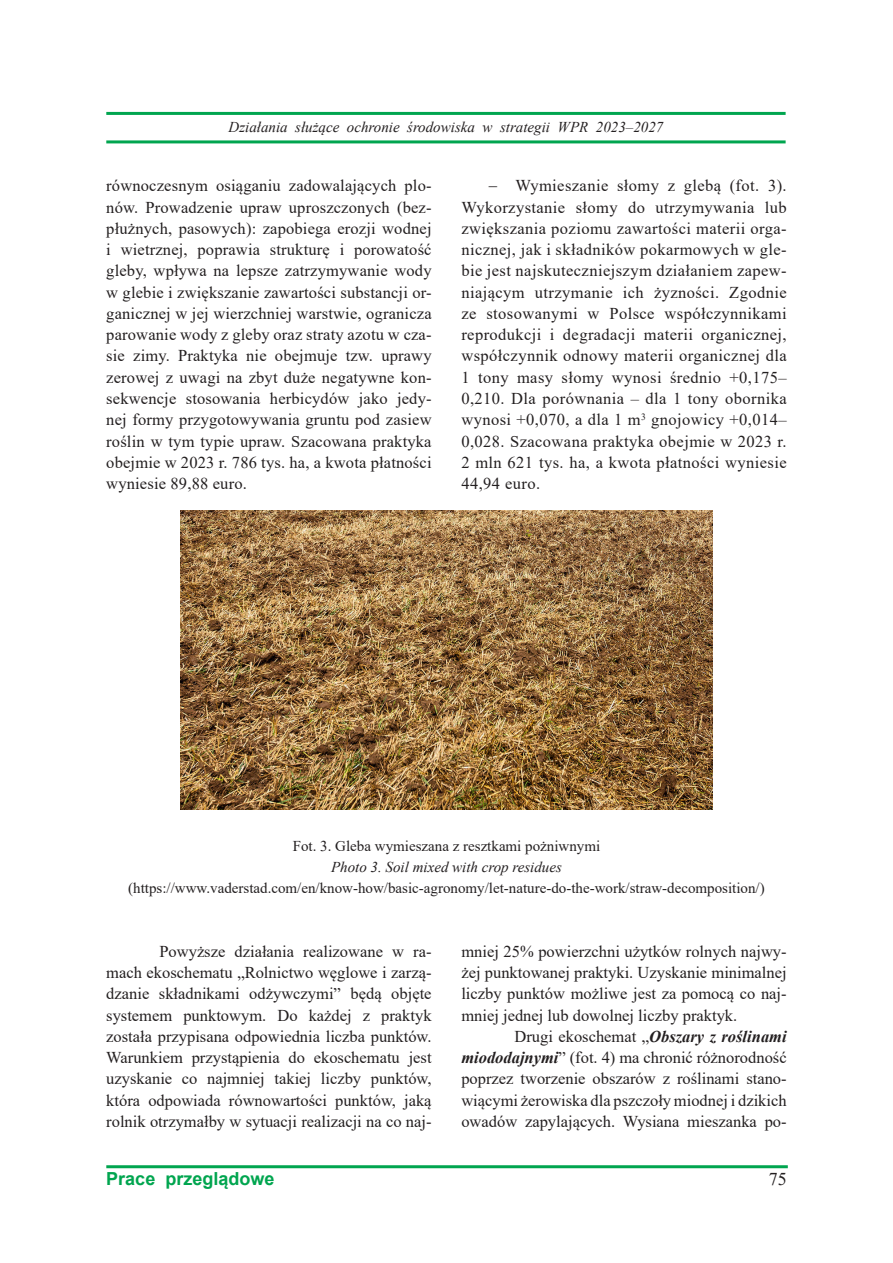
<style>
.page{position:relative;width:893px;height:1263px;background:#fff}
.page>*{position:absolute;margin:0;border:0;box-sizing:border-box;transform-origin:0 0}
.t1{font:700 18px "Arial";color:#00a54f}
.t2{font:18px "Times New Roman";color:#231f20}
.t3{font:16.5px/21.3px "Times New Roman";color:#231f20;text-align:justify}
.t4{font:15px "Times New Roman";color:#231f20}
.t5{font:italic 15px "Times New Roman";color:#231f20}
.s1{font-weight:700;font-style:italic}
</style>
<div class="page">
<hr style="left:106px;top:112px;width:680px;height:3px;background:#00a54f">
<hr style="left:106px;top:140px;width:680px;height:3px;background:#00a54f">
<hr style="left:106px;top:1165px;width:682px;height:3px;background:#00a54f">
<img style="left:181px;top:510px;width:531px;height:299px">
<p class="t5" style="left:229px;top:117px;width:436px">Działania służące ochronie środowiska w strategii WPR 2023–2027</p>
<p class="t3" style="left:106px;top:175px;width:327px">równoczesnym osiąganiu zadowalających plo&shy;nów. Prowadzenie upraw uproszczonych (bez&shy;płużnych, pasowych): zapobiega erozji wodnej i wietrznej, poprawia strukturę i porowatość gleby, wpływa na lepsze zatrzymywanie wody w glebie i zwiększanie zawartości substancji or&shy;ganicznej w jej wierzchniej warstwie, ogranicza parowanie wody z gleby oraz straty azotu w cza&shy;sie zimy. Praktyka nie obejmuje tzw. uprawy zerowej z uwagi na zbyt duże negatywne kon&shy;sekwencje stosowania herbicydów jako jedy&shy;nej formy przygotowywania gruntu pod zasiew roślin w tym typie upraw. Szacowana praktyka obejmie w 2023 r. 786 tys. ha, a kwota płatności wyniesie 89,88 euro.</p>
<p class="t3" style="left:461px;top:175px;width:327px;text-indent:27px">− Wymieszanie słomy z glebą (fot. 3).<br>Wykorzystanie słomy do utrzymywania lub zwiększania poziomu zawartości materii orga&shy;nicznej, jak i składników pokarmowych w gle&shy;bie jest najskuteczniejszym działaniem zapew&shy;niającym utrzymanie ich żyzności. Zgodnie ze stosowanymi w Polsce współczynnikami reprodukcji i degradacji materii organicznej, współczynnik odnowy materii organicznej dla 1 tony masy słomy wynosi średnio +0,175– 0,210. Dla porównania – dla 1 tony obornika wynosi +0,070, a dla 1 m<sup>3</sup> gnojowicy +0,014– 0,028. Szacowana praktyka obejmie w 2023 r.<br>2 mln 621 tys. ha, a kwota płatności wyniesie 44,94 euro.</p>
<p class="t4" style="left:293px;top:835px;width:309px">Fot. 3. Gleba wymieszana z resztkami pożniwnymi</p>
<p class="t5" style="left:331px;top:856px;width:232px">Photo 3. Soil mixed with crop residues</p>
<p class="t4" style="left:128px;top:877px;width:638px">(https://www.vaderstad.com/en/know-how/basic-agronomy/let-nature-do-the-work/straw-decomposition/)</p>
<p class="t3" style="left:106px;top:940px;width:327px;text-indent:53px">Powyższe działania realizowane w ra&shy;mach ekoschematu „Rolnictwo węglowe i zarzą&shy;dzanie składnikami odżywczymi” będą objęte systemem punktowym. Do każdej z praktyk została przypisana odpowiednia liczba punktów.<br>Warunkiem przystąpienia do ekoschematu jest uzyskanie co najmniej takiej liczby punktów, która odpowiada równowartości punktów, jaką rolnik otrzymałby w sytuacji realizacji na co naj-</p>
<p class="t3" style="left:461px;top:940px;width:327px">mniej 25% powierzchni użytków rolnych najwy&shy;żej punktowanej praktyki. Uzyskanie minimalnej liczby punktów możliwe jest za pomocą co naj&shy;mniej jednej lub dowolnej liczby praktyk.</p>
<p class="t3" style="left:461px;top:1025px;width:327px;text-indent:53px">Drugi ekoschemat „<span class="s1">Obszary z roślinami miododajnymi</span>” (fot. 4) ma chronić różnorodność poprzez tworzenie obszarów z roślinami stano&shy;wiącymi żerowiska dla pszczoły miodnej i dzikich owadów zapylających. Wysiana mieszanka po-</p>
<p class="t1" style="left:106px;top:1166px;width:170px">Prace przeglądowe</p>
<p class="t2" style="left:769px;top:1166px;width:19px">75</p>
</div>
